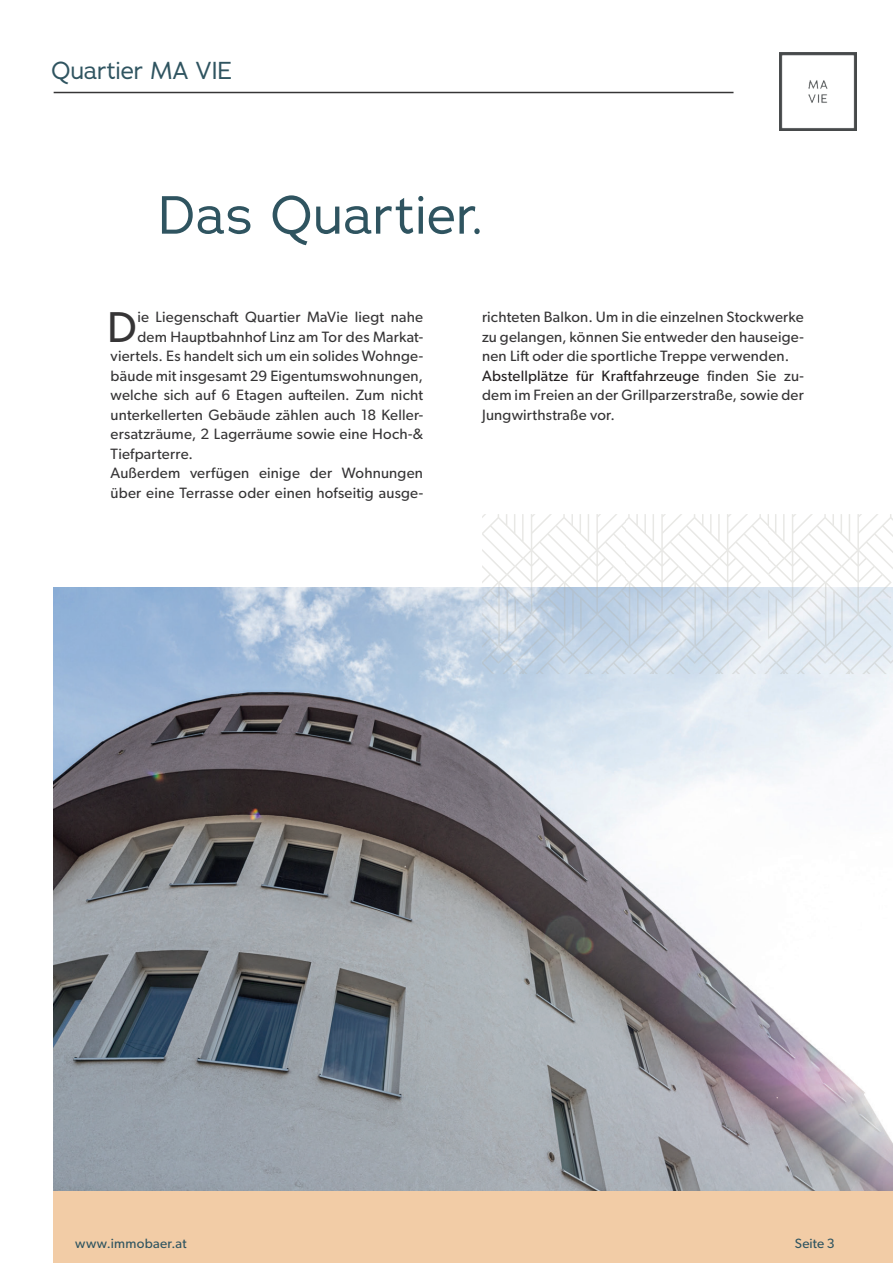
<style>
.page{position:relative;width:893px;height:1263px;background:#fff}
.page>*{position:absolute;margin:0;border:0;box-sizing:border-box;transform-origin:0 0}
.t1{font:52.5px "Adrianna";letter-spacing:.01em;color:#2f5460}
.t2{font:43.2px "Gibson";color:#363536}
.t3{font:24px "Adrianna";letter-spacing:-.005em;color:#2f5460}
.t4{font:15px/19.5px "Gibson";letter-spacing:.015em;color:#363536}
.t5{font:13.5px "Gibson";letter-spacing:.02em;color:#2f5460}
.s1{color:#231f20}
</style>
<div class="page">
<div style="left:54px;top:1191px;width:839px;height:72px;background:#f2cca6"></div>
<hr style="left:54px;top:92px;width:679px;height:1px;background:#363536">
<img style="left:779px;top:53px;width:78px;height:77px">
<img style="left:54px;top:587px;width:839px;height:604px">
<svg style="left:482px;top:514px;width:411px;height:160px"></svg>
<h3 class="t3" style="left:51px;top:55px;width:182px">Quartier MA VIE</h3>
<h1 class="t1" style="left:159px;top:181px;width:325px">Das Quartier.</h1>
<h2 class="t2" style="left:107px;top:301px;width:31px">D</h2>
<p class="t4" style="left:137px;top:307px;width:287px">ie Liegenschaft Quartier MaVie liegt nahe</p>
<p class="t4" style="left:137px;top:327px;width:287px">dem Hauptbahnhof Linz am Tor des Markat-</p>
<p class="t4" style="left:111px;top:346px;width:314px">viertels. Es handelt sich um ein solides Wohnge-</p>
<p class="t4" style="left:111px;top:366px;width:314px">bäude mit insgesamt 29 Eigentumswohnungen,</p>
<p class="t4" style="left:111px;top:385px;width:314px">welche sich auf 6 Etagen aufteilen. Zum nicht</p>
<p class="t4" style="left:111px;top:405px;width:314px">unterkellerten Gebäude zählen auch 18 Keller-</p>
<p class="t4" style="left:111px;top:424px;width:314px">ersatzräume, 2 Lagerräume sowie eine Hoch-&amp;</p>
<p class="t4" style="left:111px;top:444px;width:84px">Tiefparterre.</p>
<p class="t4" style="left:111px;top:463px;width:314px">Außerdem verfügen einige der Wohnungen</p>
<p class="t4" style="left:111px;top:483px;width:314px">über eine Terrasse oder einen hofseitig ausge-</p>
<p class="t4" style="left:482px;top:307px;width:323px">richteten Balkon. Um in die einzelnen Stockwerke zu gelangen, können Sie entweder den hauseige&shy;nen Lift oder die sportliche Treppe verwenden.<br><span class="s1">Abstellplätze für Kraftfahrzeuge</span> finden Sie zu&shy;dem im Freien an der Grillparzerstraße, sowie der Jungwirthstraße vor.</p>
<p class="t5" style="left:75px;top:1235px;width:113px">www.immobaer.at</p>
<p class="t5" style="left:795px;top:1235px;width:41px">Seite 3</p>
</div>
